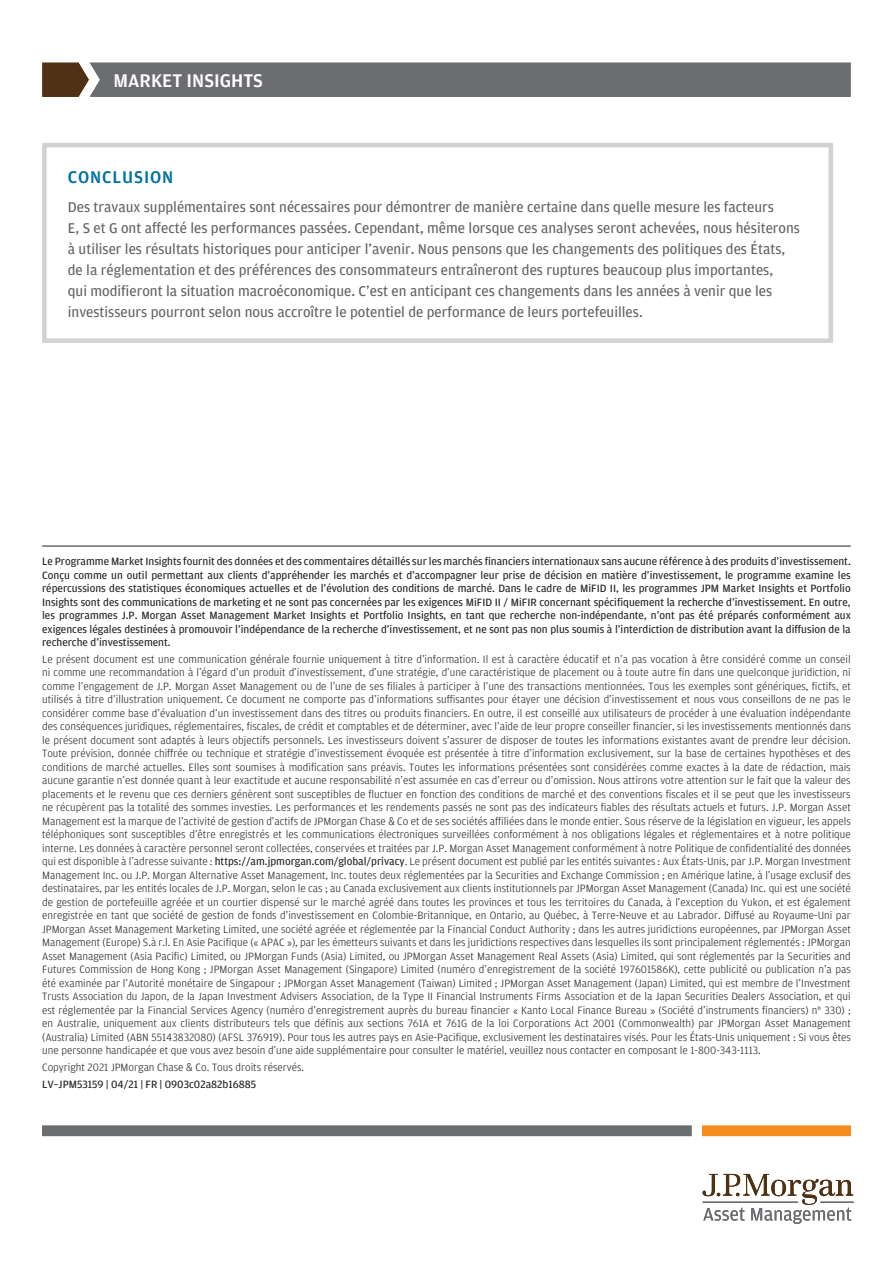
<style>
.page{position:relative;width:893px;height:1263px;background:#fff}
.page>*{position:absolute;margin:0;border:0;box-sizing:border-box;transform-origin:0 0}
.t1{font:500 19.5px "Amplitude";color:#fff}
.Next_Steps_Title{font:500 18px "Amplitude";letter-spacing:.05em;color:#0071a1}
.Sidebar_Copy{font:15px/21px "Amplitude";color:#636366}
.Disclaimer{font:300 11.25px/13.5px "Amplitude";color:#231f20;text-align:justify}
.Disclaimer_Bold_with{font:11.25px/13.5px "Amplitude";color:#231f20;text-align:justify}
.Disclaimer-2{font:11.25px "Amplitude";color:#231f20}
.s1{font-weight:400}
</style>
<div class="page">
<svg style="left:42px;top:62px;width:809px;height:35px;background:#6e6d6f"></svg>
<hr style="left:820px;top:1201px;width:34px;height:2px;background:#6c6d70">
<svg style="left:702px;top:1174px;width:151px;height:50px"></svg>
<div style="left:42px;top:1125px;width:650px;height:11px;background:#6c6d70"></div>
<div style="left:702px;top:1125px;width:149px;height:11px;background:#f68b1f"></div>
<hr style="left:42px;top:546px;width:809px;height:1px;background:#231f20">
<div style="left:42px;top:143px;width:791px;height:200px;border:4px solid #d1d2d4"></div>
<h1 class="t1" style="left:114px;top:68px;width:151px">MARKET INSIGHTS</h1>
<p class="Next_Steps_Title" style="left:68px;top:166px;width:107px">CONCLUSION</p>
<p class="Sidebar_Copy" style="left:68px;top:196px;width:734px">Des travaux supplémentaires sont nécessaires pour démontrer de manière certaine dans quelle mesure les facteurs<br>E, S et G ont affecté les performances passées. Cependant, même lorsque ces analyses seront achevées, nous hésiterons à utiliser les résultats historiques pour anticiper l’avenir. Nous pensons que les changements des politiques des États, de la réglementation et des préférences des consommateurs entraîneront des ruptures beaucoup plus importantes,<br>qui modifieront la situation macroéconomique. C’est en anticipant ces changements dans les années à venir que les investisseurs pourront selon nous accroître le potentiel de performance de leurs portefeuilles.</p>
<p class="Disclaimer_Bold_with" style="left:42px;top:554px;width:810px">Le Programme Market Insights fournit des données et des commentaires détaillés sur les marchés financiers internationaux sans aucune référence à des produits d’investissement.<br>Conçu comme un outil permettant aux clients d’appréhender les marchés et d’accompagner leur prise de décision en matière d’investissement, le programme examine les répercussions des statistiques économiques actuelles et de l’évolution des conditions de marché. Dans le cadre de MiFID II, les programmes JPM Market Insights et Portfolio Insights sont des communications de marketing et ne sont pas concernées par les exigences MiFID II / MiFIR concernant spécifiquement la recherche d’investissement. En outre, les programmes J.P. Morgan Asset Management Market Insights et Portfolio Insights, en tant que recherche non-indépendante, n’ont pas été préparés conformément aux exigences légales destinées à promouvoir l’indépendance de la recherche d’investissement, et ne sont pas non plus soumis à l’interdiction de distribution avant la diffusion de la recherche d’investissement.</p>
<p class="Disclaimer" style="left:42px;top:652px;width:810px">Le présent document est une communication générale fournie uniquement à titre d’information. Il est à caractère éducatif et n’a pas vocation à être considéré comme un conseil ni comme une recommandation à l’égard d’un produit d’investissement, d’une stratégie, d’une caractéristique de placement ou à toute autre fin dans une quelconque juridiction, ni comme l’engagement de J.P. Morgan Asset Management ou de l’une de ses filiales à participer à l’une des transactions mentionnées. Tous les exemples sont génériques, fictifs, et utilisés à titre d’illustration uniquement. Ce document ne comporte pas d’informations suffisantes pour étayer une décision d’investissement et nous vous conseillons de ne pas le considérer comme base d’évaluation d’un investissement dans des titres ou produits financiers. En outre, il est conseillé aux utilisateurs de procéder à une évaluation indépendante des conséquences juridiques, réglementaires, fiscales, de crédit et comptables et de déterminer, avec l’aide de leur propre conseiller financier, si les investissements mentionnés dans le présent document sont adaptés à leurs objectifs personnels. Les investisseurs doivent s’assurer de disposer de toutes les informations existantes avant de prendre leur décision.<br>Toute prévision, donnée chiffrée ou technique et stratégie d’investissement évoquée est présentée à titre d’information exclusivement, sur la base de certaines hypothèses et des conditions de marché actuelles. Elles sont soumises à modification sans préavis. Toutes les informations présentées sont considérées comme exactes à la date de rédaction, mais aucune garantie n’est donnée quant à leur exactitude et aucune responsabilité n’est assumée en cas d’erreur ou d’omission. Nous attirons votre attention sur le fait que la valeur des placements et le revenu que ces derniers génèrent sont susceptibles de fluctuer en fonction des conditions de marché et des conventions fiscales et il se peut que les investisseurs ne récupèrent pas la totalité des sommes investies. Les performances et les rendements passés ne sont pas des indicateurs fiables des résultats actuels et futurs. J.P. Morgan Asset Management est la marque de l’activité de gestion d’actifs de JPMorgan Chase &amp; Co et de ses sociétés affiliées dans le monde entier. Sous réserve de la législation en vigueur, les appels téléphoniques sont susceptibles d’être enregistrés et les communications électroniques surveillées conformément à nos obligations légales et réglementaires et à notre politique interne. Les données à caractère personnel seront collectées, conservées et traitées par J.P. Morgan Asset Management conformément à notre Politique de confidentialité des données qui est disponible à l’adresse suivante : <span class="s1">https://am.jpmorgan.com/global/privacy</span>. Le présent document est publié par les entités suivantes : Aux États-Unis, par J.P. Morgan Investment Management Inc. ou J.P. Morgan Alternative Asset Management, Inc. toutes deux réglementées par la Securities and Exchange Commission ; en Amérique latine, à l’usage exclusif des destinataires, par les entités locales de J.P. Morgan, selon le cas ; au Canada exclusivement aux clients institutionnels par JPMorgan Asset Management (Canada) Inc. qui est une société de gestion de portefeuille agréée et un courtier dispensé sur le marché agréé dans toutes les provinces et tous les territoires du Canada, à l’exception du Yukon, et est également enregistrée en tant que société de gestion de fonds d’investissement en Colombie-Britannique, en Ontario, au Québec, à Terre-Neuve et au Labrador. Diffusé au Royaume-Uni par JPMorgan Asset Management Marketing Limited, une société agréée et réglementée par la Financial Conduct Authority ; dans les autres juridictions européennes, par JPMorgan Asset Management (Europe) S.à r.l. En Asie Pacifique (« APAC »), par les émetteurs suivants et dans les juridictions respectives dans lesquelles ils sont principalement réglementés : JPMorgan Asset Management (Asia Pacific) Limited, ou JPMorgan Funds (Asia) Limited, ou JPMorgan Asset Management Real Assets (Asia) Limited, qui sont réglementés par la Securities and Futures Commission de Hong Kong ; JPMorgan Asset Management (Singapore) Limited (numéro d’enregistrement de la société 197601586K), cette publicité ou publication n’a pas été examinée par l’Autorité monétaire de Singapour ; JPMorgan Asset Management (Taiwan) Limited ; JPMorgan Asset Management (Japan) Limited, qui est membre de l’Investment Trusts Association du Japon, de la Japan Investment Advisers Association, de la Type II Financial Instruments Firms Association et de la Japan Securities Dealers Association, et qui est réglementée par la Financial Services Agency (numéro d’enregistrement auprès du bureau financier « Kanto Local Finance Bureau » (Société d’instruments financiers) n° 330) ; en Australie, uniquement aux clients distributeurs tels que définis aux sections 761A et 761G de la loi Corporations Act 2001 (Commonwealth) par JPMorgan Asset Management (Australia) Limited (ABN 55143832080) (AFSL 376919). Pour tous les autres pays en Asie-Pacifique, exclusivement les destinataires visés. Pour les États-Unis uniquement : Si vous êtes une personne handicapée et que vous avez besoin d’une aide supplémentaire pour consulter le matériel, veuillez nous contacter en composant le 1-800-343-1113.</p>
<p class="Disclaimer" style="left:42px;top:1060px;width:264px">Copyright 2021 JPMorgan Chase &amp; Co. Tous droits réservés.</p>
<p class="Disclaimer-2" style="left:42px;top:1077px;width:216px">LV–JPM53159 | 04/21 | FR | 0903c02a82b16885</p>
</div>
